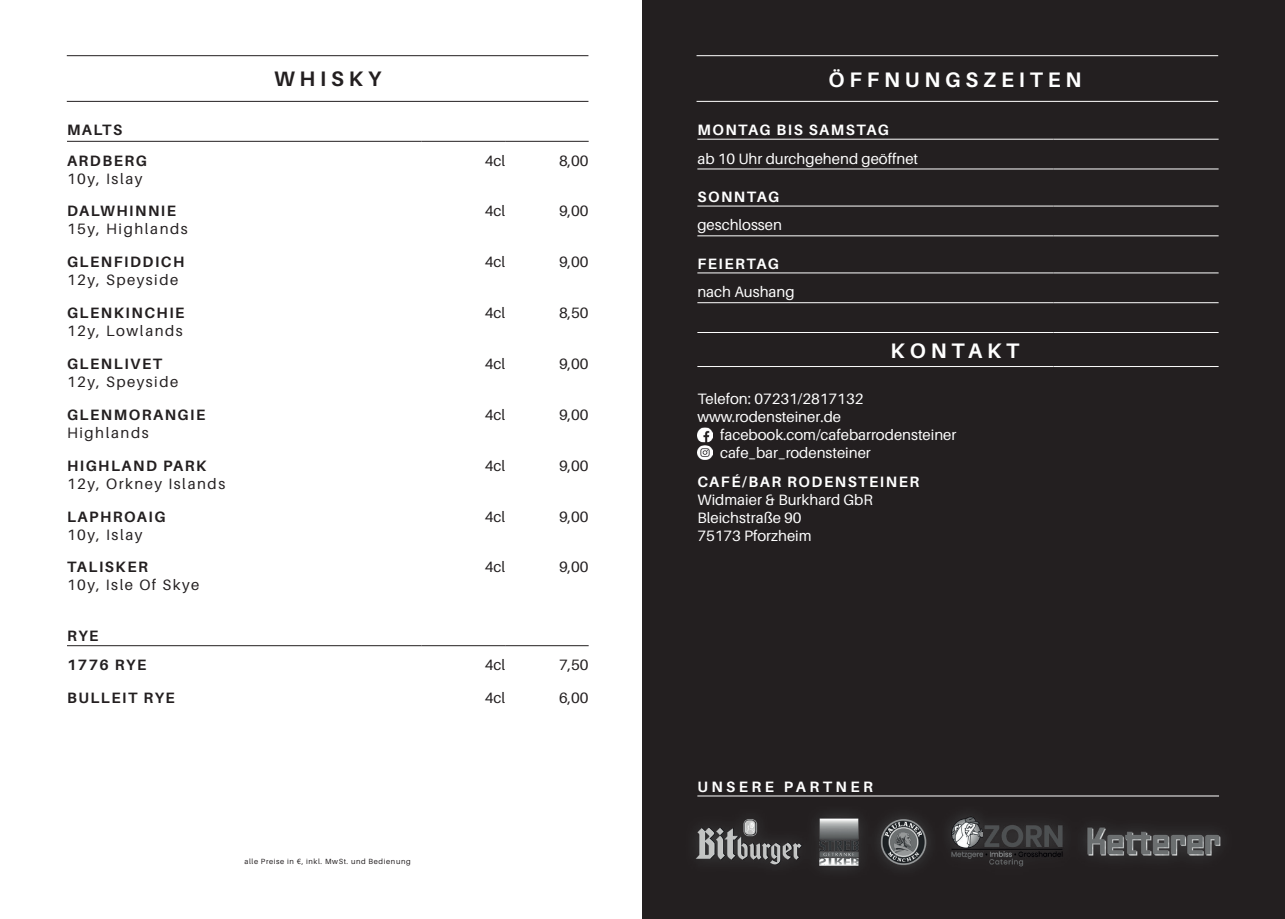
<style>
.page{position:relative;width:1285px;height:919px;background:#fff}
.page>*{position:absolute;margin:0;border:0;box-sizing:border-box;transform-origin:0 0}
.t1{font:700 21px "Aileron";letter-spacing:.23em;color:#fff}
.t2{font:700 21px "Aileron";letter-spacing:.23em;color:#231f20}
.t3{font:15px/18px "Aileron";color:#fff}
.t4{font:15px "Aileron";letter-spacing:.1em;color:#231f20}
.t5{font:700 15px/30.8px "Aileron";letter-spacing:.1em;color:#231f20}
.t6{font:700 15px "Aileron";letter-spacing:.1em;color:#fff}
.t7{font:700 15px "Aileron";letter-spacing:.23em;color:#fff}
.t8{font:7.5px "Aileron";letter-spacing:.08em;color:#231f20}
</style>
<div class="page">
<hr style="left:67px;top:101px;width:521px;height:1px;background:#231f20">
<hr style="left:67px;top:55px;width:521px;height:1px;background:#231f20">
<div style="left:642px;top:0;width:642px;height:918px;background:#231f20"></div>
<hr style="left:697px;top:795px;width:521px;height:1px;background:#fff">
<img style="left:728px;top:815px;width:458px;height:54px">
<img style="left:695px;top:827px;width:33px;height:33px">
<img style="left:1186px;top:832px;width:35px;height:24px">
<hr style="left:697px;top:139px;width:356px;height:1px;background:#fff">
<hr style="left:1053px;top:139px;width:165px;height:1px;background:#fff">
<hr style="left:697px;top:206px;width:356px;height:1px;background:#fff">
<hr style="left:1053px;top:206px;width:165px;height:1px;background:#fff">
<hr style="left:697px;top:272px;width:356px;height:1px;background:#fff">
<hr style="left:1053px;top:272px;width:165px;height:1px;background:#fff">
<hr style="left:697px;top:332px;width:356px;height:1px;background:#fff">
<hr style="left:1053px;top:332px;width:165px;height:1px;background:#fff">
<hr style="left:697px;top:366px;width:356px;height:1px;background:#fff">
<hr style="left:1053px;top:366px;width:165px;height:1px;background:#fff">
<hr style="left:697px;top:235px;width:356px;height:1px;background:#fff">
<hr style="left:1053px;top:235px;width:165px;height:1px;background:#fff">
<hr style="left:697px;top:302px;width:356px;height:1px;background:#fff">
<hr style="left:1053px;top:302px;width:165px;height:1px;background:#fff">
<hr style="left:697px;top:168px;width:356px;height:1px;background:#fff">
<hr style="left:1053px;top:168px;width:165px;height:1px;background:#fff">
<hr style="left:67px;top:645px;width:354px;height:1px;background:#231f20">
<hr style="left:421px;top:645px;width:84px;height:1px;background:#231f20">
<hr style="left:505px;top:645px;width:83px;height:1px;background:#231f20">
<hr style="left:67px;top:141px;width:354px;height:1px;background:#231f20">
<hr style="left:421px;top:141px;width:84px;height:1px;background:#231f20">
<hr style="left:505px;top:141px;width:83px;height:1px;background:#231f20">
<hr style="left:696px;top:101px;width:521px;height:1px;background:#fff">
<hr style="left:696px;top:55px;width:521px;height:1px;background:#fff">
<img style="left:701px;top:445px;width:8px;height:15px">
<img style="left:697px;top:446px;width:15px;height:13px">
<img style="left:698px;top:427px;width:14px;height:15px">
<img style="left:697px;top:428px;width:15px;height:12px">
<h1 class="t2" style="left:274px;top:67px;width:109px">WHISKY</h1>
<p class="t5" style="left:67px;top:114px;width:81px">MALTS<br>ARDBERG</p>
<p class="t4" style="left:67px;top:170px;width:77px">10y, Islay</p>
<p class="t4" style="left:484px;top:152px;width:22px">4cl</p>
<p class="t4" style="left:559px;top:152px;width:31px">8,00</p>
<p class="t5" style="left:67px;top:196px;width:110px">DALWHINNIE</p>
<p class="t4" style="left:67px;top:221px;width:122px">15y, Highlands</p>
<p class="t4" style="left:484px;top:203px;width:22px">4cl</p>
<p class="t4" style="left:559px;top:203px;width:31px">9,00</p>
<p class="t5" style="left:67px;top:247px;width:119px">GLENFIDDICH</p>
<p class="t4" style="left:67px;top:272px;width:113px">12y, Speyside</p>
<p class="t4" style="left:484px;top:254px;width:22px">4cl</p>
<p class="t4" style="left:559px;top:254px;width:31px">9,00</p>
<p class="t5" style="left:67px;top:297px;width:119px">GLENKINCHIE</p>
<p class="t4" style="left:67px;top:323px;width:117px">12y, Lowlands</p>
<p class="t4" style="left:484px;top:305px;width:22px">4cl</p>
<p class="t4" style="left:559px;top:305px;width:31px">8,50</p>
<p class="t5" style="left:67px;top:348px;width:97px">GLENLIVET</p>
<p class="t4" style="left:67px;top:373px;width:113px">12y, Speyside</p>
<p class="t4" style="left:484px;top:355px;width:22px">4cl</p>
<p class="t4" style="left:559px;top:355px;width:31px">9,00</p>
<p class="t5" style="left:67px;top:399px;width:140px">GLENMORANGIE</p>
<p class="t4" style="left:67px;top:424px;width:83px">Highlands</p>
<p class="t4" style="left:484px;top:406px;width:22px">4cl</p>
<p class="t4" style="left:559px;top:406px;width:31px">9,00</p>
<p class="t5" style="left:67px;top:450px;width:141px">HIGHLAND PARK</p>
<p class="t4" style="left:67px;top:475px;width:160px">12y, Orkney Islands</p>
<p class="t4" style="left:484px;top:457px;width:22px">4cl</p>
<p class="t4" style="left:559px;top:457px;width:31px">9,00</p>
<p class="t5" style="left:67px;top:501px;width:100px">LAPHROAIG</p>
<p class="t4" style="left:67px;top:526px;width:77px">10y, Islay</p>
<p class="t4" style="left:484px;top:508px;width:22px">4cl</p>
<p class="t4" style="left:559px;top:508px;width:31px">9,00</p>
<p class="t5" style="left:67px;top:551px;width:82px">TALISKER</p>
<p class="t4" style="left:67px;top:577px;width:134px">10y, Isle Of Skye</p>
<p class="t4" style="left:484px;top:559px;width:22px">4cl</p>
<p class="t4" style="left:559px;top:559px;width:31px">9,00</p>
<p class="t5" style="left:67px;top:622px;width:81px;line-height:28.5px">RYE<br>1776 RYE</p>
<p class="t4" style="left:484px;top:656px;width:22px">4cl</p>
<p class="t4" style="left:559px;top:656px;width:31px">7,50</p>
<p class="t5" style="left:67px;top:682px;width:109px">BULLEIT RYE</p>
<p class="t4" style="left:484px;top:689px;width:22px">4cl</p>
<p class="t4" style="left:559px;top:689px;width:31px">6,00</p>
<p class="t8" style="left:244px;top:856px;width:168px">alle Preise in €, inkl. MwSt. und Bedienung</p>
<h1 class="t1" style="left:828px;top:68px;width:254px">ÖFFNUNGSZEITEN</h1>
<p class="t6" style="left:697px;top:121px;width:193px">MONTAG BIS SAMSTAG</p>
<p class="t3" style="left:697px;top:149px;width:222px">ab 10 Uhr durchgehend geöffnet</p>
<p class="t6" style="left:697px;top:188px;width:83px">SONNTAG</p>
<p class="t3" style="left:697px;top:216px;width:86px">geschlossen</p>
<p class="t6" style="left:697px;top:255px;width:83px">FEIERTAG</p>
<p class="t3" style="left:697px;top:283px;width:99px">nach Aushang</p>
<h1 class="t1" style="left:890px;top:338px;width:130px">KONTAKT</h1>
<p class="t3" style="left:697px;top:389px;width:167px">Telefon: 07231/2817132 www.rodensteiner.de</p>
<p class="t3" style="left:720px;top:425px;width:238px">facebook.com/cafebarrodensteiner cafe_bar_rodensteiner</p>
<p class="t6" style="left:697px;top:473px;width:223px">CAFÉ/BAR RODENSTEINER</p>
<p class="t3" style="left:697px;top:491px;width:177px">Widmaier &amp; Burkhard GbR<br>Bleichstraße 90<br>75173 Pforzheim</p>
<p class="t7" style="left:697px;top:778px;width:177px">UNSERE PARTNER</p>
</div>
